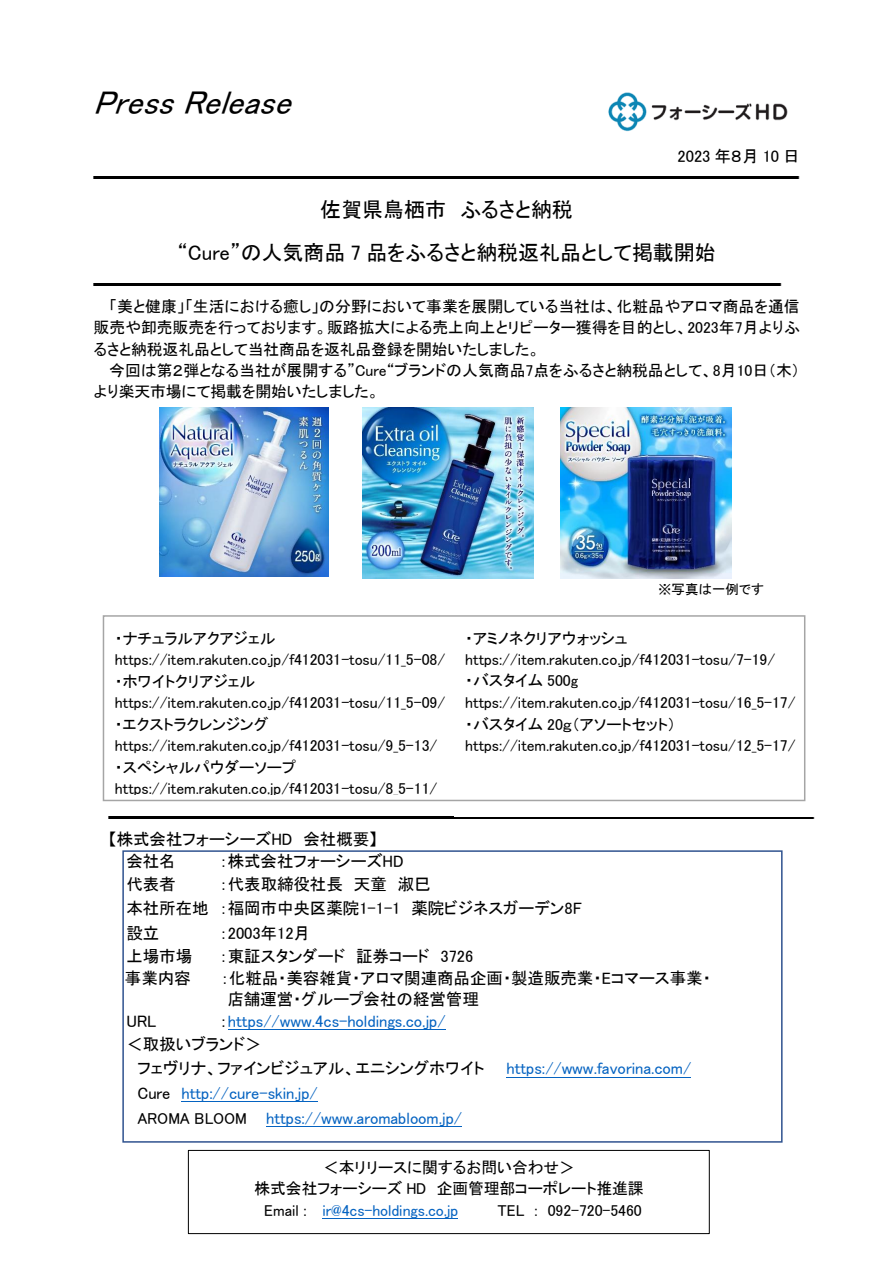
<style>
.page{position:relative;width:893px;height:1263px;background:#fff}
.page>*{position:absolute;margin:0;border:0;box-sizing:border-box;transform-origin:0 0}
.t1{font:italic 33px "MS P Gothic";color:#000}
.t2{font:21px/42.9px "MS P Gothic";letter-spacing:-.01em;color:#000;text-align:center}
.t3{font:16.5px/21.5px "MS P Gothic";letter-spacing:-.005em;color:#000}
.t4{font:16.5px/23.1px "MS P Gothic";letter-spacing:-.005em;color:#0563c1}
.t5{font:15.9px/21.5px "MS P Gothic";letter-spacing:-.005em;color:#000}
.t6{font:15.9px "MS P Gothic";letter-spacing:-.005em;color:#0563c1}
.t7{font:13.5px "MS P Gothic";color:#000}
.s1{color:#000}
.s2{font-size:15.9px;color:#000}
</style>
<div class="page">
<hr style="left:228px;top:1029px;width:218px;height:1px;background:#0563c1">
<hr style="left:506px;top:1077px;width:185px;height:1px;background:#0563c1">
<hr style="left:181px;top:1101px;width:137px;height:1px;background:#0563c1">
<hr style="left:266px;top:1126px;width:196px;height:1px;background:#0563c1">
<img style="left:93px;top:176px;width:706px;height:2px">
<hr style="left:93px;top:283px;width:689px;height:3px;background:#000">
<img style="left:108px;top:817px;width:706px;height:2px">
<img style="left:608px;top:92px;width:180px;height:40px">
<div style="left:188px;top:1150px;width:522px;height:84px;border:1px solid #000"></div>
<hr style="left:322px;top:1218px;width:136px;height:1px;background:#0563c1">
<div style="left:122px;top:850px;width:661px;height:293px;border:2px solid #2f528f"></div>
<img style="left:561px;top:407px;width:171px;height:171px">
<img style="left:160px;top:407px;width:169px;height:169px">
<img style="left:363px;top:407px;width:171px;height:171px">
<div style="left:103px;top:615px;width:702px;height:186px;border:2px solid #a5a5a5"></div>
<h1 class="t1" style="left:94px;top:86px;width:209px">PressRelease</h1>
<p class="t3" style="left:677px;top:145px;width:124px">2023 年８月 10 日</p>
<h2 class="t2" style="left:177px;top:188px;width:540px">佐賀県鳥栖市 ふるさと納税<br>“Cure”の人気商品 7 品をふるさと納税返礼品として掲載開始</h2>
<p class="t5" style="left:94px;top:295px;width:708px;text-align:justify;text-indent:16px">「美と健康」「生活における癒し」の分野において事業を展開している当社は、化粧品やアロマ商品を通信販売や卸売販売を行っております。販路拡大による売上向上とリピーター獲得を目的とし、2023年7月よりふるさと納税返礼品として当社商品を返礼品登録を開始いたしました。</p>
<p class="t5" style="left:94px;top:360px;width:708px;text-indent:16px">今回は第２弾となる当社が展開する”Cure“ブランドの人気商品7点をふるさと納税品として、8月10日（木）より楽天市場にて掲載を開始いたしました。</p>
<p class="t7" style="left:658px;top:582px;width:108px">※写真は一例です</p>
<p class="t5" style="left:506px;top:621px;width:189px">掲載商品は以下となります。</p>
<p class="t5" style="left:115px;top:627px;width:332px">・ナチュラルアクアジェルhttps://item.rakuten.co.jp/f412031-tosu/11_5-08/・ホワイトクリアジェルhttps://item.rakuten.co.jp/f412031-tosu/11_5-09/・エクストラクレンジングhttps://item.rakuten.co.jp/f412031-tosu/9_5-13/・スペシャルパウダーソープhttps://item.rakuten.co.jp/f412031-tosu/8_5-11/</p>
<p class="t5" style="left:465px;top:627px;width:332px">・アミノネクリアウォッシュhttps://item.rakuten.co.jp/f412031-tosu/7-19/<br>・バスタイム 500g https://item.rakuten.co.jp/f412031-tosu/16_5-17/・バスタイム 20ｇ（アソートセット）https://item.rakuten.co.jp/f412031-tosu/12_5-17/</p>
<p class="t3" style="left:126px;top:829px;width:253px;text-indent:-18px">【株式会社フォーシーズHD 会社概要】会社名</p>
<p class="t3" style="left:220px;top:850px;width:186px">：株式会社フォーシーズHD</p>
<p class="t3" style="left:126px;top:871px;width:457px;line-height:24.6px;text-indent:93px">：代表取締役社長 天童 淑巳<br>本社所在地 ：福岡市中央区薬院1-1-1 薬院ビジネスガーデン8F設立</p>
<p class="t3" style="left:126px;top:873px;width:51px">代表者</p>
<p class="t3" style="left:220px;top:922px;width:92px">：2003年12月</p>
<p class="t3" style="left:126px;top:945px;width:67px">上場市場</p>
<p class="t3" style="left:220px;top:945px;width:255px">：東証スタンダード 証券コード 3726</p>
<p class="t3" style="left:125px;top:967px;width:67px">事業内容</p>
<p class="t3" style="left:227px;top:967px;width:485px;text-indent:-6px">：化粧品・美容雑貨・アロマ関連商品企画・製造販売業・Eコマース事業・店舗運営・グループ会社の経営管理</p>
<p class="t3" style="left:126px;top:1010px;width:31px">URL</p>
<p class="t4" style="left:126px;top:1009px;width:321px;text-indent:93px"><span class="s1">：</span>https//www.4cs-holdings.co.jp/<span class="s1">＜取扱いブランド＞</span></p>
<p class="t3" style="left:137px;top:1058px;width:349px">フェヴリナ、ファインビジュアル、エニシングホワイト</p>
<p class="t4" style="left:506px;top:1057px;width:186px">https://www.favorina.com/</p>
<p class="t4" style="left:137px;top:1081px;width:326px;line-height:24.6px"><span class="s1">Cure</span> http://cure-skin.jp/<br><span class="s2">AROMA BLOOM</span> https://www.aromabloom.jp/</p>
<p class="t5" style="left:323px;top:1156px;width:253px">＜本リリースに関するお問い合わせ＞</p>
<p class="t5" style="left:255px;top:1178px;width:391px">株式会社フォーシーズ HD 企画管理部コーポレート推進課</p>
<p class="t6" style="left:264px;top:1202px;width:195px"><span class="s1">Email :</span> ir@4cs-holdings.co.jp</p>
<p class="t5" style="left:498px;top:1199px;width:146px">TEL ： 092-720-5460</p>
</div>
